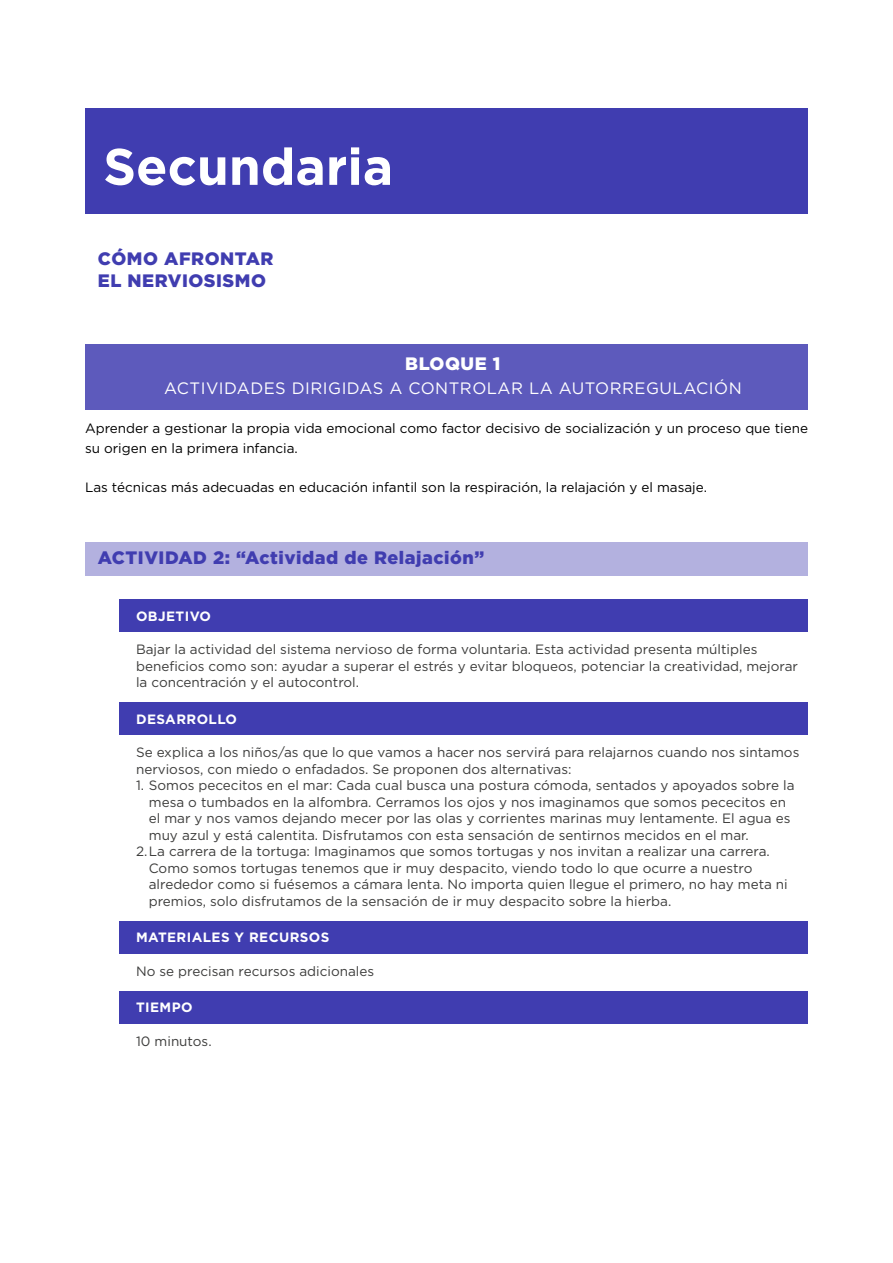
<style>
.page{position:relative;width:893px;height:1263px;background:#fff}
.page>*{position:absolute;margin:0;border:0;box-sizing:border-box;transform-origin:0 0}
.t1{font:700 51.3px "Gotham";color:#fff}
.t2{font:900 18px/21.6px "Gotham";letter-spacing:.03em;color:#403db0}
.t3{font:900 18px "Gotham";letter-spacing:.03em;color:#fff}
.t4{font:16.5px "Gotham";letter-spacing:.03em;color:#fff}
.t5{font:13.5px/16.5px "Gotham";color:#3c3c3b}
.t6{font:13.5px/19.5px "Gotham";color:#000}
.t7{font:700 13.5px "Gotham";letter-spacing:.03em;color:#fff}
</style>
<div class="page">
<div style="left:85px;top:108px;width:723px;height:106px;background:#403db0"></div>
<div style="left:85px;top:344px;width:723px;height:66px;background:#5d5abc"></div>
<div style="left:85px;top:543px;width:723px;height:33px;background:#b3b1df"></div>
<div style="left:119px;top:599px;width:689px;height:33px;background:#403db0"></div>
<div style="left:119px;top:702px;width:689px;height:33px;background:#403db0"></div>
<div style="left:119px;top:921px;width:689px;height:32px;background:#403db0"></div>
<div style="left:119px;top:991px;width:689px;height:32px;background:#403db0"></div>
<h1 class="t1" style="left:103px;top:137px;width:291px">Secundaria</h1>
<h2 class="t2" style="left:98px;top:247px;width:177px">CÓMO AFRONTAR<br>EL NERVIOSISMO</h2>
<h2 class="t3" style="left:405px;top:354px;width:97px">BLOQUE 1</h2>
<p class="t4" style="left:164px;top:378px;width:579px">ACTIVIDADES DIRIGIDAS A CONTROLAR LA AUTORREGULACIÓN</p>
<p class="t6" style="left:85px;top:418px;width:724px">Aprender a gestionar la propia vida emocional como factor decisivo de socialización y un proceso que tiene su origen en la primera infancia.</p>
<p class="t6" style="left:85px;top:477px;width:623px">Las técnicas más adecuadas en educación infantil son la respiración, la relajación y el masaje.</p>
<h2 class="t2" style="left:98px;top:547px;width:388px">ACTIVIDAD 2: “Actividad de Relajación”</h2>
<p class="t7" style="left:136px;top:608px;width:76px">OBJETIVO</p>
<p class="t5" style="left:136px;top:641px;width:663px">Bajar la actividad del sistema nervioso de forma voluntaria. Esta actividad presenta múltiples beneficios como son: ayudar a superar el estrés y evitar bloqueos, potenciar la creatividad, mejorar la concentración y el autocontrol.</p>
<p class="t7" style="left:136px;top:711px;width:102px">DESARROLLO</p>
<p class="t5" style="left:136px;top:744px;width:665px">Se explica a los niños/as que lo que vamos a hacer nos servirá para relajarnos cuando nos sintamos nerviosos, con miedo o enfadados. Se proponen dos alternativas:</p>
<p class="t5" style="left:136px;top:777px;width:660px">1. Somos pececitos en el mar: Cada cual busca una postura cómoda, sentados y apoyados sobre la</p>
<p class="t5" style="left:149px;top:793px;width:639px">mesa o tumbados en la alfombra. Cerramos los ojos y nos imaginamos que somos pececitos en</p>
<p class="t5" style="left:149px;top:810px;width:643px">el mar y nos vamos dejando mecer por las olas y corrientes marinas muy lentamente. El agua es</p>
<p class="t5" style="left:149px;top:826px;width:601px">muy azul y está calentita. Disfrutamos con esta sensación de sentirnos mecidos en el mar.</p>
<p class="t5" style="left:136px;top:843px;width:635px">2.La carrera de la tortuga: Imaginamos que somos tortugas y nos invitan a realizar una carrera.</p>
<p class="t5" style="left:149px;top:859px;width:605px">Como somos tortugas tenemos que ir muy despacito, viendo todo lo que ocurre a nuestro</p>
<p class="t5" style="left:149px;top:876px;width:640px">alrededor como si fuésemos a cámara lenta. No importa quien llegue el primero, no hay meta ni</p>
<p class="t5" style="left:149px;top:892px;width:524px">premios, solo disfrutamos de la sensación de ir muy despacito sobre la hierba.</p>
<p class="t7" style="left:136px;top:929px;width:195px">MATERIALES Y RECURSOS</p>
<p class="t5" style="left:136px;top:962px;width:240px">No se precisan recursos adicionales</p>
<p class="t7" style="left:136px;top:999px;width:58px">TIEMPO</p>
<p class="t5" style="left:136px;top:1032px;width:77px">10 minutos.</p>
</div>
